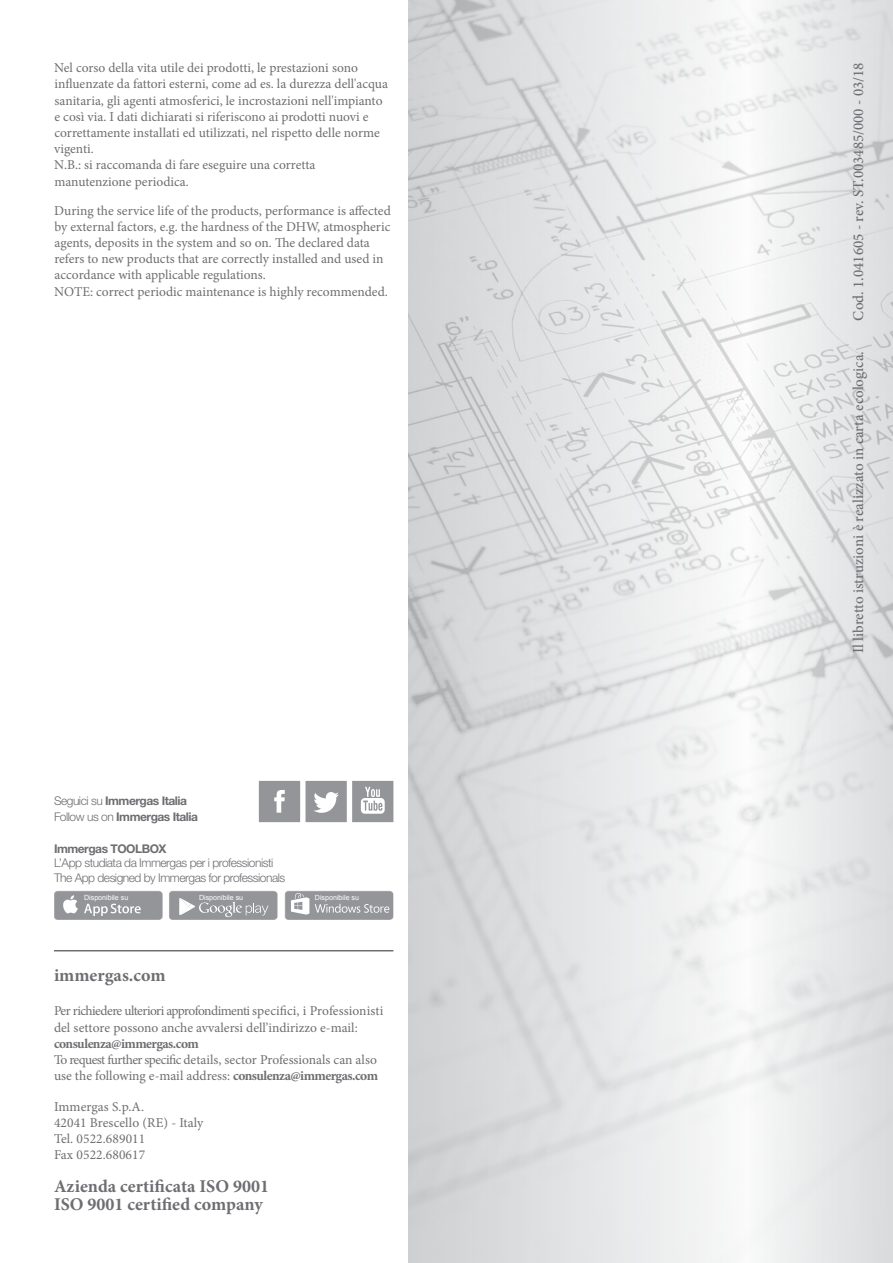
<style>
.page{position:relative;width:893px;height:1263px;background:#fff}
.page>*{position:absolute;margin:0;border:0;box-sizing:border-box;transform-origin:0 0}
.t1{font:700 18px/18px "Minion Pro";color:#6d6e71}
.t2{font:500 15px "Minion Pro";color:#6d6e71}
.t3{font:13.5px/16.2px "Minion Pro";color:#6d6e71}
.t4{font:700 13.5px "Minion Pro";letter-spacing:-.04em;color:#6d6e71}
.t5{font:300 12px/14.4px "Helvetica Neue LT Std";letter-spacing:-.04em;color:#6d6e71}
.t6{font:700 12px "Helvetica Neue LT Std";letter-spacing:-.04em;color:#6d6e71}
.t7{font:7.05px "Arial";color:#fff}
.s1{font-weight:300}
.s2{font-weight:700}
</style>
<div class="page">
<img style="left:408px;top:0;width:485px;height:1263px">
<hr style="left:54px;top:950px;width:339px;height:1px;background:#6d6e71">
<svg style="left:259px;top:781px;width:134px;height:41px"></svg>
<svg style="left:54px;top:891px;width:109px;height:29px;background:#a1a3a5"></svg>
<svg style="left:169px;top:891px;width:109px;height:29px;background:#a0a2a5"></svg>
<svg style="left:285px;top:891px;width:108px;height:29px;background:#a2a4a6"></svg>
<p class="t3" style="left:54px;top:60px;width:335px">Nel corso della vita utile dei prodotti, le prestazioni sono influenzate da fattori esterni, come ad es. la durezza dell'acqua sanitaria, gli agenti atmosferici, le incrostazioni nell'impianto e così via. I dati dichiarati si riferiscono ai prodotti nuovi e correttamente installati ed utilizzati, nel rispetto delle norme vigenti.<br>N.B.: si raccomanda di fare eseguire una corretta manutenzione periodica.</p>
<p class="t3" style="left:54px;top:202px;width:338px">During the service life of the products, performance is affected by external factors, e.g. the hardness of the DHW, atmospheric agents, deposits in the system and so on. The declared data refers to new products that are correctly installed and used in accordance with applicable regulations.<br>NOTE: correct periodic maintenance is highly recommended.</p>
<p class="t6" style="left:54px;top:793px;width:135px"><span class="s1">Seguici su</span> Immergas Italia</p>
<p class="t6" style="left:54px;top:810px;width:146px"><span class="s1">Follow us on</span> Immergas Italia</p>
<p class="t6" style="left:54px;top:841px;width:114px">Immergas TOOLBOX</p>
<p class="t5" style="left:54px;top:856px;width:233px">L’App studiata da Immergas per i professionisti<br>The App designed by Immergas for professionals</p>
<p class="t7" style="left:84px;top:893px;width:46px">Disponibile su</p>
<p class="t7" style="left:199px;top:893px;width:46px">Disponibile su</p>
<p class="t7" style="left:315px;top:893px;width:46px">Disponibile su</p>
<h1 class="t1" style="left:54px;top:966px;width:113px">immergas.com</h1>
<p class="t3" style="left:54px;top:1003px;width:331px">Per richiedere ulteriori approfondimenti specifici, i Professionisti del settore possono anche avvalersi dell’indirizzo e-mail:</p>
<p class="t4" style="left:54px;top:1034px;width:146px">consulenza@immergas.com</p>
<p class="t3" style="left:54px;top:1052px;width:326px">To request further specific details, sector Professionals can also use the following e-mail address: <span class="s2">consulenza@immergas.com</span></p>
<p class="t3" style="left:54px;top:1098px;width:151px">Immergas S.p.A.<br>42041 Brescello (RE) - Italy<br>Tel. 0522.689011<br>Fax 0522.680617</p>
<h1 class="t1" style="left:54px;top:1177px;width:217px">Azienda certificata ISO 9001<br>ISO 9001 certified company</h1>
<p class="t2" style="left:848px;top:321px;width:260px;rotate:-90deg">Cod. 1.041605 - rev. ST.003485/000 - 03/18</p>
<p class="t2" style="left:848px;top:653px;width:303px;rotate:-90deg">Il libretto istruzioni è realizzato in carta ecologica.</p>
</div>
